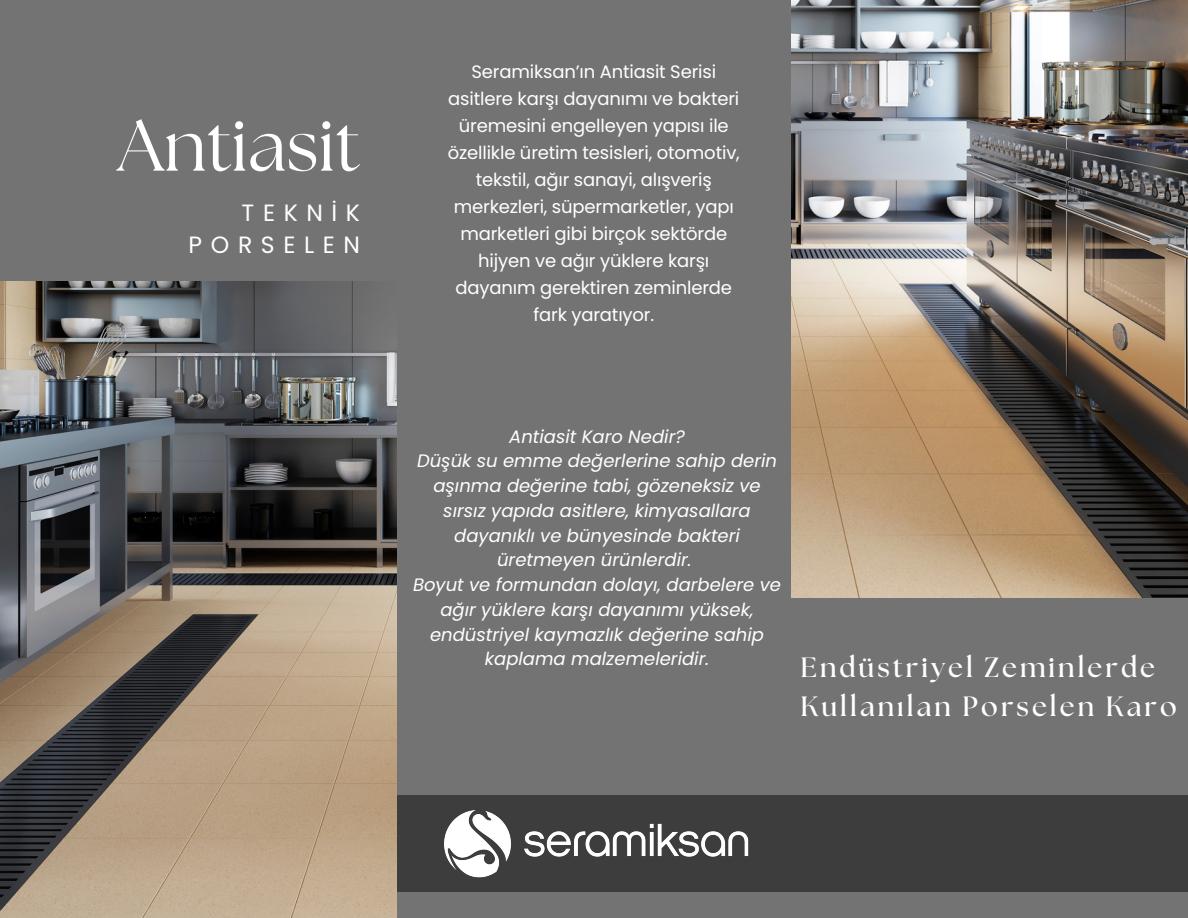
<style>
.page{position:relative;width:1188px;height:918px;background:#737373}
.page>*{position:absolute;margin:0;border:0;box-sizing:border-box;transform-origin:0 0}
.t1{font:72.75px "The Seasons";color:#fff}
.t2{font:700 27.9px/38.2px "The Seasons";letter-spacing:.11em;color:#fff}
.t3{font:23.55px/32.7px "Poppins";letter-spacing:.365em;color:#fff;text-align:right}
.t4{font:italic 18px/24.8px "Poppins";color:#fff;text-align:center}
.t5{font:18px/27px "Poppins";letter-spacing:-.01em;color:#fff;text-align:center}
</style>
<div class="page">
<div style="left:0;top:795px;width:1188px;height:97px;background:#3d3d3d"></div>
<img style="left:792px;top:0;width:396px;height:597px">
<img style="left:0;top:281px;width:396px;height:637px">
<img style="left:445px;top:811px;width:304px;height:67px">
<h1 class="t1" style="left:117px;top:112px;width:244px">Antiasit</h1>
<h3 class="t3" style="left:189px;top:196px;width:173px">TEKNİK<br>PORSELEN</h3>
<p class="t5" style="left:448px;top:58px;width:294px">Seramiksan’ın Antiasit Serisi asitlere karşı dayanımı ve bakteri üremesini engelleyen yapısı ile özellikle üretim tesisleri, otomotiv, tekstil, ağır sanayi, alışveriş merkezleri, süpermarketler, yapı marketleri gibi birçok sektörde hijyen ve ağır yüklere karşı dayanım gerektiren zeminlerde fark yaratıyor.</p>
<p class="t4" style="left:413px;top:424px;width:369px">Antiasit Karo Nedir?<br>Düşük su emme değerlerine sahip derin aşınma değerine tabi, gözeneksiz ve sırsız yapıda asitlere, kimyasallara dayanıklı ve bünyesinde bakteri üretmeyen ürünlerdir.<br>Boyut ve formundan dolayı, darbelere ve ağır yüklere karşı dayanımı yüksek, endüstriyel kaymazlık değerine sahip kaplama malzemeleridir.</p>
<h2 class="t2" style="left:800px;top:650px;width:378px">Endüstriyel Zeminlerde<br>Kullanılan Porselen Karo</h2>
</div>
